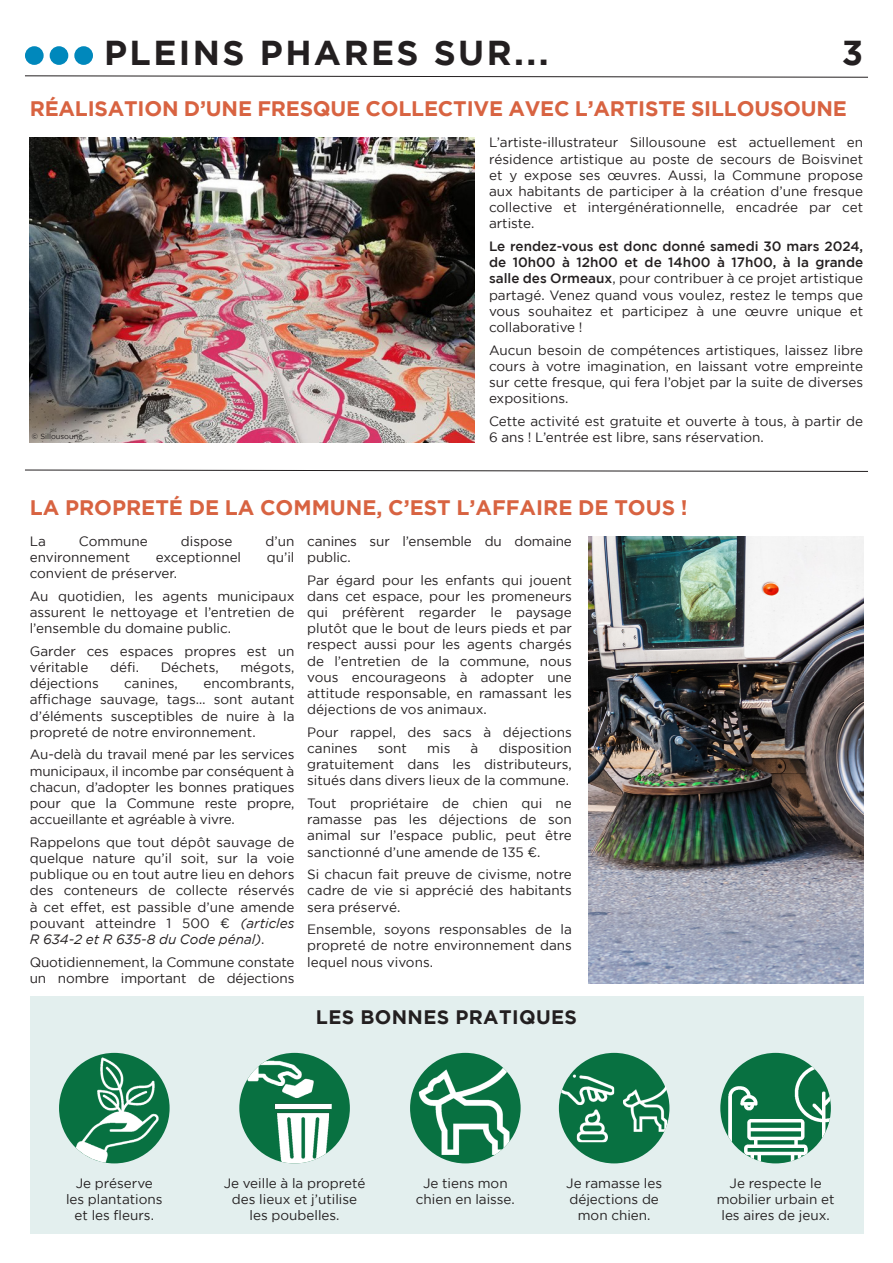
<style>
.page{position:relative;width:893px;height:1263px;background:#fff}
.page>*{position:absolute;margin:0;border:0;box-sizing:border-box;transform-origin:0 0}
.t1{font:700 34.5px "Gotham";letter-spacing:.07em;color:#231f20}
.t2{font:700 21px "Gotham";color:#d86341}
.t3{font:700 19.5px "Gotham";color:#231f20}
.t4{font:13.5px/16.2px "Gotham";color:#231f20;text-align:justify}
.t5{font:7.5px "Gotham";color:#231f20}
.s1{font-weight:500}
.s2{font-style:italic}
</style>
<div class="page">
<svg style="left:25px;top:469px;width:843px;height:3px"></svg>
<svg style="left:25px;top:75px;width:843px;height:3px"></svg>
<div style="left:25px;top:46px;width:19px;height:19px;background:#0088bc;border-radius:50%"></div>
<div style="left:50px;top:46px;width:18px;height:19px;background:#0088bc;border-radius:50%"></div>
<div style="left:74px;top:46px;width:19px;height:19px;background:#0088bc;border-radius:50%"></div>
<img style="left:30px;top:138px;width:445px;height:304px">
<div style="left:30px;top:996px;width:833px;height:238px;background:#e3efee"></div>
<img style="left:589px;top:536px;width:274px;height:447px">
<img style="left:61px;top:1057px;width:106px;height:106px">
<img style="left:239px;top:1053px;width:111px;height:110px;border-radius:55px">
<div style="left:410px;top:1053px;width:111px;height:110px;background:#087141;border-radius:50%"></div>
<img style="left:419px;top:1061px;width:93px;height:94px">
<div style="left:559px;top:1053px;width:110px;height:110px;background:#087141;border-radius:50%"></div>
<img style="left:559px;top:1070px;width:55px;height:72px">
<img style="left:623px;top:1086px;width:46px;height:46px">
<img style="left:720px;top:1053px;width:111px;height:110px;border-radius:55px">
<h1 class="t1" style="left:104px;top:33px;width:446px">PLEINS PHARES SUR...</h1>
<h1 class="t1" style="left:842px;top:33px;width:23px">3</h1>
<h2 class="t2" style="left:30px;top:97px;width:30px">RÉALISATION</h2>
<h2 class="t2" style="left:184px;top:97px;width:38px">D’UNE</h2>
<h2 class="t2" style="left:257px;top:97px;width:29px">FRESQUE</h2>
<h2 class="t2" style="left:366px;top:97px;width:15px">COLLECTIVE</h2>
<h2 class="t2" style="left:508px;top:97px;width:16px">AVEC</h2>
<h2 class="t2" style="left:575px;top:97px;width:33px">L’ARTISTE</h2>
<h2 class="t2" style="left:691px;top:97px;width:29px">SILLOUSOUNE</h2>
<p class="t5" style="left:32px;top:432px;width:52px">© Sillousoune</p>
<p class="t4" style="left:489px;top:134px;width:376px">L’artiste-illustrateur Sillousoune est actuellement en résidence artistique au poste de secours de Boisvinet et y expose ses œuvres. Aussi, la Commune propose aux habitants de participer à la création d’une fresque collective et intergénérationnelle, encadrée par cet artiste.</p>
<p class="t4" style="left:489px;top:238px;width:376px"><span class="s1">Le rendez-vous est donc donné samedi 30 mars 2024, de 10h00 à 12h00 et de 14h00 à 17h00, à la grande salle des Ormeaux</span>, pour contribuer à ce projet artistique partagé. Venez quand vous voulez, restez le temps que vous souhaitez et participez à une œuvre unique et collaborative !</p>
<p class="t4" style="left:489px;top:341px;width:376px">Aucun besoin de compétences artistiques, laissez libre cours à votre imagination, en laissant votre empreinte sur cette fresque, qui fera l’objet par la suite de diverses expositions.</p>
<p class="t4" style="left:489px;top:413px;width:376px">Cette activité est gratuite et ouverte à tous, à partir de<br>6 ans ! L’entrée est libre, sans réservation.</p>
<h2 class="t2" style="left:30px;top:495px;width:316px">LA PROPRETÉ DE LA COMMUNE</h2>
<h2 class="t2" style="left:376px;top:495px;width:48px">, C’EST</h2>
<h2 class="t2" style="left:456px;top:495px;width:233px">L’AFFAIRE DE TOUS !</h2>
<p class="t4" style="left:30px;top:533px;width:18px">La</p>
<p class="t4" style="left:79px;top:533px;width:70px">Commune</p>
<p class="t4" style="left:181px;top:533px;width:53px">dispose</p>
<p class="t4" style="left:266px;top:533px;width:30px">d’un</p>
<p class="t4" style="left:30px;top:549px;width:102px">environnement</p>
<p class="t4" style="left:156px;top:549px;width:87px">exceptionnel</p>
<p class="t4" style="left:267px;top:549px;width:29px">qu’il</p>
<p class="t4" style="left:30px;top:562px;width:266px;line-height:22.5px">convient de préserver.<br>Au quotidien, les agents municipaux</p>
<p class="t4" style="left:30px;top:604px;width:266px">assurent le nettoyage et l’entretien de l’ensemble du domaine public.</p>
<p class="t4" style="left:30px;top:643px;width:266px">Garder ces espaces propres est un véritable</p>
<p class="t4" style="left:110px;top:659px;width:30px">défi.</p>
<p class="t4" style="left:161px;top:659px;width:60px">Déchets,</p>
<p class="t4" style="left:240px;top:659px;width:55px">mégots,</p>
<p class="t4" style="left:30px;top:675px;width:70px">déjections</p>
<p class="t4" style="left:124px;top:675px;width:55px">canines,</p>
<p class="t4" style="left:30px;top:675px;width:266px;text-indent:174px">encombrants, affichage sauvage, tags… sont autant d’éléments susceptibles de nuire à la propreté de notre environnement.</p>
<p class="t4" style="left:30px;top:746px;width:266px">Au-delà du travail mené par les services municipaux, il incombe par conséquent à chacun, d’adopter les bonnes pratiques pour que la Commune reste propre, accueillante et agréable à vivre.</p>
<p class="t4" style="left:30px;top:834px;width:266px">Rappelons que tout dépôt sauvage de quelque nature qu’il soit, sur la voie publique ou en tout autre lieu en dehors des conteneurs de collecte réservés à cet effet, est passible d’une amende pouvant atteindre 1 500 ¤ <span class="s2">(articles R 634-2 et R 635-8 du Code pénal)</span>.</p>
<p class="t4" style="left:30px;top:953px;width:266px">Quotidiennement, la Commune constate un nombre important de déjections</p>
<p class="t4" style="left:307px;top:533px;width:266px">canines sur l’ensemble du domaine public.</p>
<p class="t4" style="left:307px;top:571px;width:266px">Par égard pour les enfants qui jouent dans cet espace, pour les promeneurs qui préfèrent regarder le paysage plutôt que le bout de leurs pieds et par respect aussi pour les agents chargés de l’entretien de la commune, nous vous encourageons à adopter une attitude responsable, en ramassant les déjections de vos animaux.</p>
<p class="t4" style="left:307px;top:724px;width:266px">Pour rappel, des sacs à déjections canines</p>
<p class="t4" style="left:378px;top:740px;width:31px">sont</p>
<p class="t4" style="left:427px;top:740px;width:25px">mis</p>
<p class="t4" style="left:471px;top:740px;width:9px">à</p>
<p class="t4" style="left:307px;top:740px;width:266px;text-indent:191px">disposition gratuitement dans les distributeurs, situés dans divers lieux de la commune.</p>
<p class="t4" style="left:307px;top:795px;width:266px">Tout propriétaire de chien qui ne ramasse pas les déjections de son animal sur l’espace public, peut être sanctionné d’une amende de 135 ¤.</p>
<p class="t4" style="left:307px;top:866px;width:266px">Si chacun fait preuve de civisme, notre cadre de vie si apprécié des habitants sera préservé.</p>
<p class="t4" style="left:307px;top:921px;width:266px">Ensemble, soyons responsables de la propreté de notre environnement dans lequel nous vivons.</p>
<h3 class="t3" style="left:316px;top:1006px;width:75px">LES BONNES</h3>
<h3 class="t3" style="left:455px;top:1006px;width:28px">PRATIQUES</h3>
<p class="t4" style="left:66px;top:1174px;width:98px;text-align:center">Je préserve les plantations et les fleurs.</p>
<p class="t4" style="left:224px;top:1174px;width:143px;text-align:center">Je veille à la propreté des lieux et j’utilise les poubelles.</p>
<p class="t4" style="left:416px;top:1174px;width:100px;text-align:center">Je tiens mon chien en laisse.</p>
<p class="t4" style="left:566px;top:1174px;width:97px;text-align:center">Je ramasse les déjections de mon chien.</p>
<p class="t4" style="left:717px;top:1174px;width:119px;text-align:center">Je respecte le mobilier urbain et les aires de jeux.</p>
</div>
